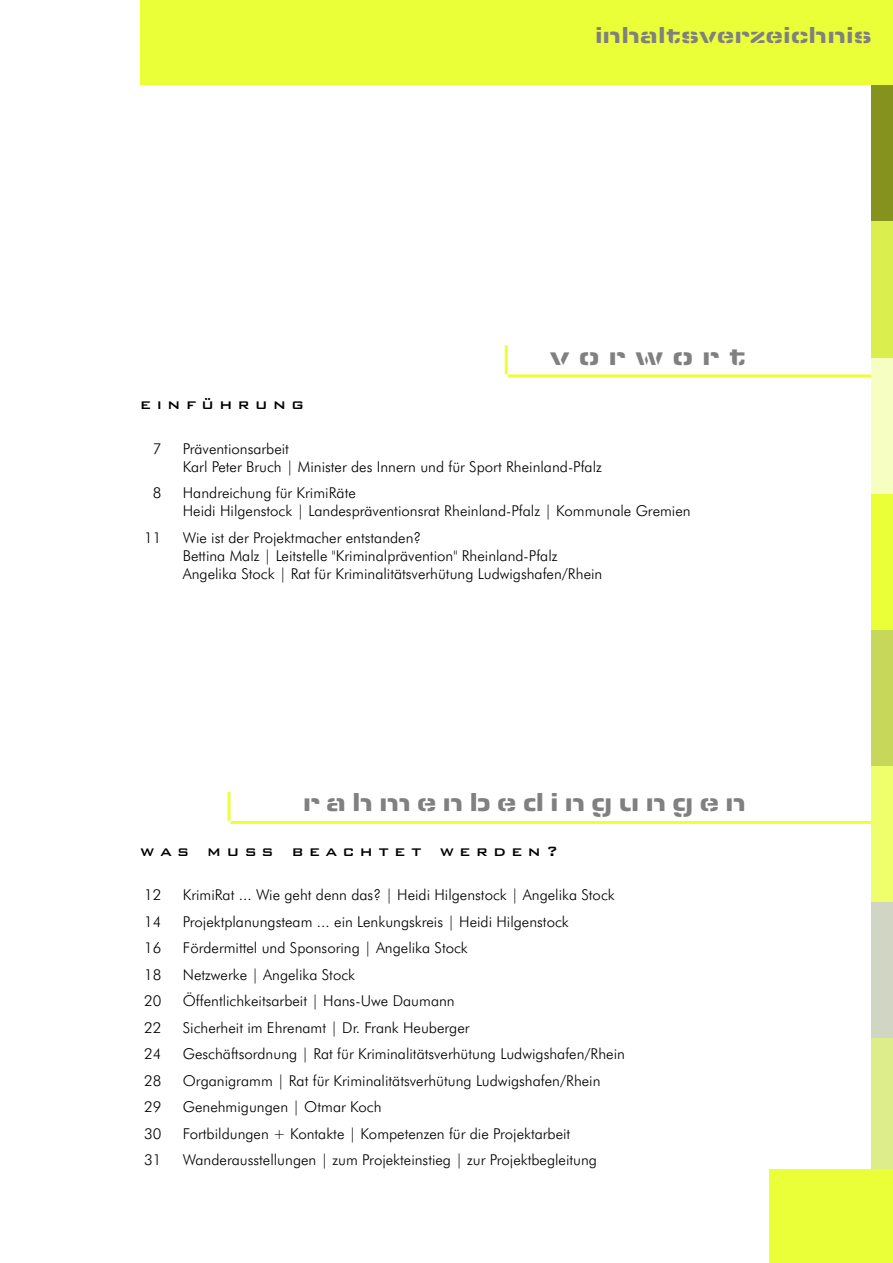
<style>
.page{position:relative;width:893px;height:1263px;background:#fff}
.page>*{position:absolute;margin:0;border:0;box-sizing:border-box;transform-origin:0 0}
.t1{font:27px "Micro Stencil CE Black";letter-spacing:.22em;color:#808080}
.t2{font:27px "Micro Stencil CE Black";letter-spacing:.33em;color:#808080}
.t3{font:24px "Micro Stencil CE Black";color:#808080}
.t4{font:500 18px "Bank Gothic BT";letter-spacing:.31em;color:#000}
.t5{font:300 15px/18px "Futura BT";color:#000}
</style>
<div class="page">
<hr style="left:231px;top:821px;width:662px;height:3px;background:#ebff38">
<hr style="left:227px;top:792px;width:3px;height:29px;background:#ebff38">
<hr style="left:508px;top:374px;width:385px;height:3px;background:#ebff38">
<hr style="left:505px;top:345px;width:3px;height:29px;background:#ebff38">
<div style="left:872px;top:1033px;width:21px;height:141px;background:#deed8b"></div>
<div style="left:872px;top:897px;width:21px;height:140px;background:#d1d5c4"></div>
<div style="left:872px;top:761px;width:21px;height:140px;background:#eeff6b"></div>
<div style="left:872px;top:625px;width:21px;height:140px;background:#c6d759"></div>
<div style="left:872px;top:489px;width:21px;height:140px;background:#ebff38"></div>
<div style="left:872px;top:353px;width:21px;height:140px;background:#f6ffc1"></div>
<div style="left:872px;top:217px;width:21px;height:140px;background:#daee4e"></div>
<div style="left:872px;top:81px;width:21px;height:140px;background:#85921e"></div>
<div style="left:770px;top:1169px;width:123px;height:94px;background:#ebff38"></div>
<div style="left:140px;top:0;width:753px;height:85px;background:#ebff38"></div>
<h2 class="t3" style="left:595px;top:21px;width:278px">inhaltsverzeichnis</h2>
<p class="t4" style="left:140px;top:392px;width:165px">einführung</p>
<h1 class="t2" style="left:549px;top:340px;width:198px">vorwort</h1>
<p class="t5" style="left:153px;top:439px;width:10px">7</p>
<p class="t5" style="left:183px;top:439px;width:420px">Präventionsarbeit<br>Karl Peter Bruch | Minister des Innern und für Sport Rheinland-Pfalz</p>
<p class="t5" style="left:153px;top:484px;width:10px">8</p>
<p class="t5" style="left:183px;top:484px;width:509px">Handreichung für KrimiRäte<br>Heidi Hilgenstock | Landespräventionsrat Rheinland-Pfalz | Kommunale Gremien</p>
<p class="t5" style="left:144px;top:528px;width:19px">11</p>
<p class="t5" style="left:183px;top:528px;width:421px">Wie ist der Projektmacher entstanden?<br>Bettina Malz | Leitstelle "Kriminalprävention" Rheinland-Pfalz<br>Angelika Stock | Rat für Kriminalitätsverhütung Ludwigshafen/Rhein</p>
<h1 class="t1" style="left:303px;top:787px;width:445px">rahmenbedingungen</h1>
<p class="t4" style="left:140px;top:839px;width:419px">was muss beachtet werden?</p>
<p class="t5" style="left:144px;top:886px;width:19px">12</p>
<p class="t5" style="left:183px;top:886px;width:433px">KrimiRat ... Wie geht denn das? | Heidi Hilgenstock | Angelika Stock</p>
<p class="t5" style="left:144px;top:912px;width:19px">14</p>
<p class="t5" style="left:183px;top:912px;width:387px">Projektplanungsteam ... ein Lenkungskreis | Heidi Hilgenstock</p>
<p class="t5" style="left:144px;top:939px;width:19px">16</p>
<p class="t5" style="left:183px;top:939px;width:286px">Fördermittel und Sponsoring | Angelika Stock</p>
<p class="t5" style="left:144px;top:965px;width:19px">18</p>
<p class="t5" style="left:183px;top:965px;width:174px">Netzwerke | Angelika Stock</p>
<p class="t5" style="left:144px;top:992px;width:19px">20</p>
<p class="t5" style="left:183px;top:992px;width:273px">Öffentlichkeitsarbeit | Hans-Uwe Daumann</p>
<p class="t5" style="left:144px;top:1018px;width:19px">22</p>
<p class="t5" style="left:183px;top:1018px;width:288px">Sicherheit im Ehrenamt | Dr. Frank Heuberger</p>
<p class="t5" style="left:144px;top:1045px;width:19px">24</p>
<p class="t5" style="left:183px;top:1045px;width:444px">Geschäftsordnung | Rat für Kriminalitätsverhütung Ludwigshafen/Rhein</p>
<p class="t5" style="left:144px;top:1071px;width:19px">28</p>
<p class="t5" style="left:183px;top:1071px;width:419px">Organigramm | Rat für Kriminalitätsverhütung Ludwigshafen/Rhein</p>
<p class="t5" style="left:144px;top:1098px;width:19px">29</p>
<p class="t5" style="left:183px;top:1098px;width:200px">Genehmigungen | Otmar Koch</p>
<p class="t5" style="left:144px;top:1124px;width:19px">30</p>
<p class="t5" style="left:183px;top:1124px;width:389px">Fortbildungen + Kontakte | Kompetenzen für die Projektarbeit</p>
<p class="t5" style="left:144px;top:1151px;width:19px">31</p>
<p class="t5" style="left:183px;top:1151px;width:416px">Wanderausstellungen | zum Projekteinstieg | zur Projektbegleitung</p>
</div>
